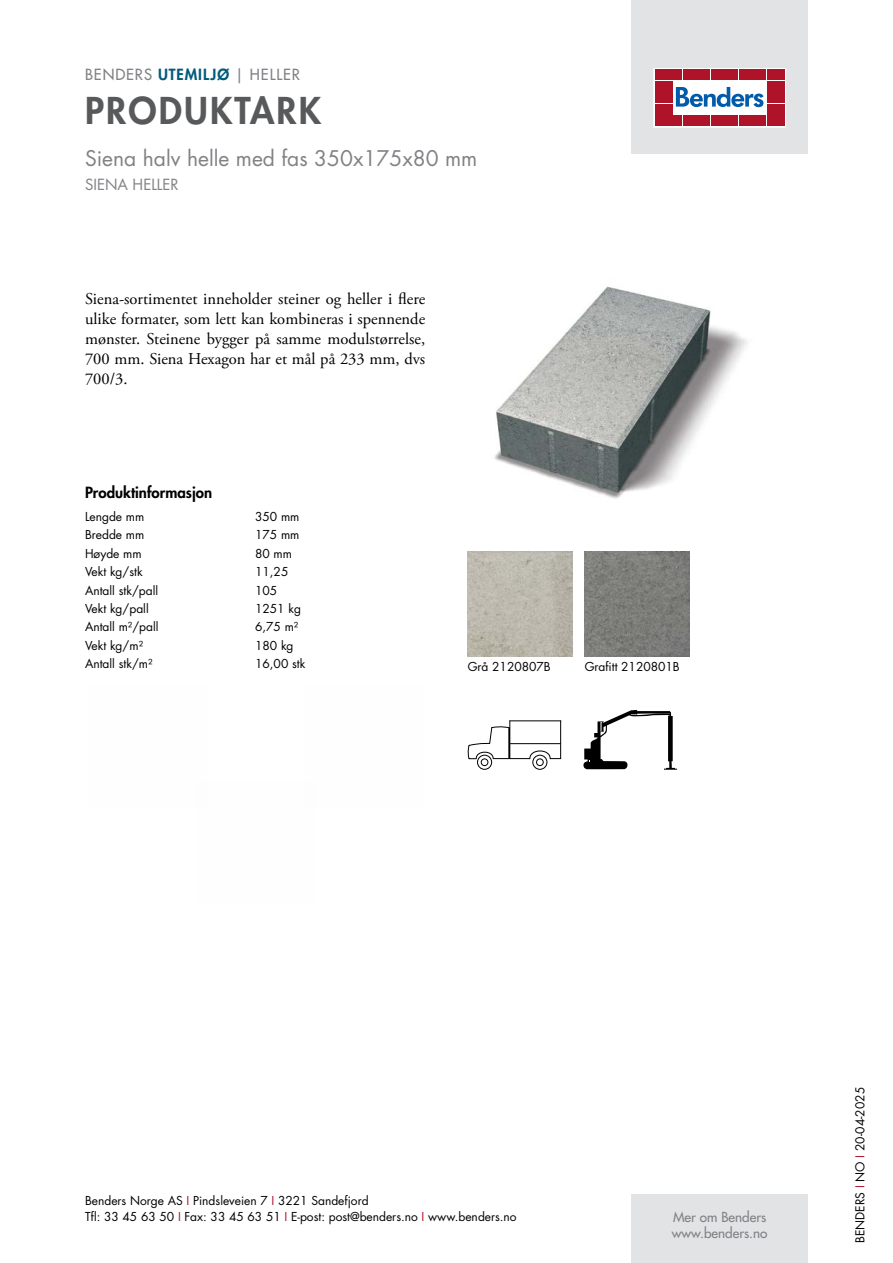
<style>
.page{position:relative;width:893px;height:1263px;background:#fff}
.page>*{position:absolute;margin:0;border:0;box-sizing:border-box;transform-origin:0 0}
.t1{font:800 36px "Futura Std";letter-spacing:.06em;color:#58595b}
.t2{font:21px "Futura Std";color:#808285}
.t3{font:16.5px/19.8px "Adobe Garamond Pro";color:#000;text-align:justify}
.t4{font:500 15px "Futura Std";letter-spacing:.06em;color:#808285}
.t5{font:800 15px "Futura Std";color:#000}
.t6{font:15px "Futura Std";color:#808285}
.t7{font:500 13.5px/16.2px "Futura Std";color:#808285}
.t8{font:12px/16.5px "Futura Std";color:#000}
.s1{font-weight:800;color:#005a7c}
.s2{color:#ae132a}
</style>
<div class="page">
<div style="left:631px;top:0;width:177px;height:153px;background:#e2e3e4"></div>
<div style="left:631px;top:1195px;width:177px;height:68px;background:#e2e3e4"></div>
<svg style="left:656px;top:70px;width:128px;height:55px;fill:#fff"></svg>
<div style="left:654px;top:68px;width:132px;height:59px;border:1px solid #fff"></div>
<div style="left:655px;top:70px;width:8px;height:10px;background:#ae132a"></div>
<div style="left:664px;top:70px;width:8px;height:10px;background:#ae132a"></div>
<div style="left:655px;top:81px;width:8px;height:10px;background:#ae132a"></div>
<div style="left:664px;top:81px;width:8px;height:10px;background:#ae132a"></div>
<div style="left:655px;top:93px;width:8px;height:10px;background:#ae132a"></div>
<div style="left:664px;top:93px;width:8px;height:10px;background:#ae132a"></div>
<div style="left:655px;top:104px;width:8px;height:11px;background:#ae132a"></div>
<div style="left:664px;top:104px;width:8px;height:11px;background:#ae132a"></div>
<div style="left:655px;top:116px;width:8px;height:10px;background:#ae132a"></div>
<div style="left:664px;top:116px;width:8px;height:10px;background:#ae132a"></div>
<div style="left:674px;top:70px;width:8px;height:10px;background:#ae132a"></div>
<div style="left:683px;top:70px;width:8px;height:10px;background:#ae132a"></div>
<div style="left:692px;top:70px;width:8px;height:10px;background:#ae132a"></div>
<div style="left:702px;top:70px;width:8px;height:10px;background:#ae132a"></div>
<div style="left:711px;top:70px;width:8px;height:10px;background:#ae132a"></div>
<div style="left:720px;top:70px;width:8px;height:10px;background:#ae132a"></div>
<div style="left:730px;top:70px;width:8px;height:10px;background:#ae132a"></div>
<div style="left:739px;top:70px;width:8px;height:10px;background:#ae132a"></div>
<div style="left:748px;top:70px;width:8px;height:10px;background:#ae132a"></div>
<div style="left:758px;top:70px;width:8px;height:10px;background:#ae132a"></div>
<div style="left:674px;top:116px;width:8px;height:10px;background:#ae132a"></div>
<div style="left:683px;top:116px;width:8px;height:10px;background:#ae132a"></div>
<div style="left:692px;top:116px;width:8px;height:10px;background:#ae132a"></div>
<div style="left:702px;top:116px;width:8px;height:10px;background:#ae132a"></div>
<div style="left:711px;top:116px;width:8px;height:10px;background:#ae132a"></div>
<div style="left:720px;top:116px;width:8px;height:10px;background:#ae132a"></div>
<div style="left:730px;top:116px;width:8px;height:10px;background:#ae132a"></div>
<div style="left:739px;top:116px;width:8px;height:10px;background:#ae132a"></div>
<div style="left:748px;top:116px;width:8px;height:10px;background:#ae132a"></div>
<div style="left:758px;top:116px;width:8px;height:10px;background:#ae132a"></div>
<div style="left:767px;top:70px;width:8px;height:10px;background:#ae132a"></div>
<div style="left:776px;top:70px;width:8px;height:10px;background:#ae132a"></div>
<div style="left:767px;top:81px;width:8px;height:10px;background:#ae132a"></div>
<div style="left:776px;top:81px;width:8px;height:10px;background:#ae132a"></div>
<div style="left:767px;top:93px;width:8px;height:10px;background:#ae132a"></div>
<div style="left:776px;top:93px;width:8px;height:10px;background:#ae132a"></div>
<div style="left:767px;top:104px;width:8px;height:11px;background:#ae132a"></div>
<div style="left:776px;top:104px;width:8px;height:11px;background:#ae132a"></div>
<div style="left:767px;top:116px;width:8px;height:10px;background:#ae132a"></div>
<div style="left:776px;top:116px;width:8px;height:10px;background:#ae132a"></div>
<svg style="left:676px;top:87px;width:87px;height:20px"></svg>
<img style="left:494px;top:286px;width:254px;height:213px">
<img style="left:468px;top:552px;width:105px;height:105px">
<img style="left:585px;top:552px;width:105px;height:105px">
<svg style="left:468px;top:720px;width:93px;height:50px"></svg>
<svg style="left:583px;top:710px;width:94px;height:60px"></svg>
<p class="t4" style="left:85px;top:65px;width:216px">BENDERS <span class="s1">UTEMILJØ</span> | HELLER</p>
<h1 class="t1" style="left:85px;top:87px;width:238px">PRODUKTARK</h1>
<h2 class="t2" style="left:85px;top:144px;width:394px">Siena halv helle med fas 350x175x80 mm</h2>
<p class="t6" style="left:85px;top:175px;width:95px">SIENA HELLER</p>
<h3 class="t3" style="left:85px;top:290px;width:342px">Siena-sortimentet inneholder steiner og heller i flere ulike formater, som lett kan kombineras i spennende mønster. Steinene bygger på samme modulstørrelse, 700 mm. Siena Hexagon har et mål på 233 mm, dvs 700/3.</h3>
<p class="t5" style="left:85px;top:483px;width:129px">Produktinformasjon</p>
<p class="t8" style="left:85px;top:508px;width:61px">Lengde mm</p>
<p class="t8" style="left:255px;top:508px;width:46px">350 mm</p>
<p class="t8" style="left:85px;top:527px;width:61px">Bredde mm</p>
<p class="t8" style="left:255px;top:527px;width:46px">175 mm</p>
<p class="t8" style="left:85px;top:545px;width:58px">Høyde mm</p>
<p class="t8" style="left:255px;top:545px;width:38px">80 mm</p>
<p class="t8" style="left:85px;top:563px;width:59px">Vekt kg/stk</p>
<p class="t8" style="left:255px;top:563px;width:35px">11,25</p>
<p class="t8" style="left:85px;top:582px;width:75px">Antall stk/pall</p>
<p class="t8" style="left:255px;top:582px;width:24px">105</p>
<p class="t8" style="left:85px;top:600px;width:65px">Vekt kg/pall</p>
<p class="t8" style="left:255px;top:600px;width:47px">1251 kg</p>
<p class="t8" style="left:85px;top:619px;width:75px">Antall m²/pall</p>
<p class="t8" style="left:255px;top:619px;width:45px">6,75 m²</p>
<p class="t8" style="left:85px;top:637px;width:60px">Vekt kg/m²</p>
<p class="t8" style="left:255px;top:637px;width:40px">180 kg</p>
<p class="t8" style="left:85px;top:656px;width:69px">Antall stk/m²</p>
<p class="t8" style="left:255px;top:656px;width:52px">16,00 stk</p>
<p class="t8" style="left:468px;top:659px;width:85px">Grå 2120807B</p>
<p class="t8" style="left:585px;top:659px;width:97px">Grafitt 2120801B</p>
<p class="t8" style="left:85px;top:1192px;width:433px">Benders Norge AS <span class="s2">I</span> Pindsleveien 7 <span class="s2">I</span> 3221 Sandefjord<br>Tfl: 33 45 63 50 <span class="s2">I</span> Fax: 33 45 63 51 <span class="s2">I</span> E-post: post@benders.no <span class="s2">I</span> www.benders.no</p>
<p class="t7" style="left:672px;top:1209px;width:97px">Mer om Benders www.benders.no</p>
<p class="t8" style="left:852px;top:1243px;width:157px;rotate:-90deg">BENDERS <span class="s2">I</span> NO <span class="s2">I</span> 20-04-2025</p>
</div>
